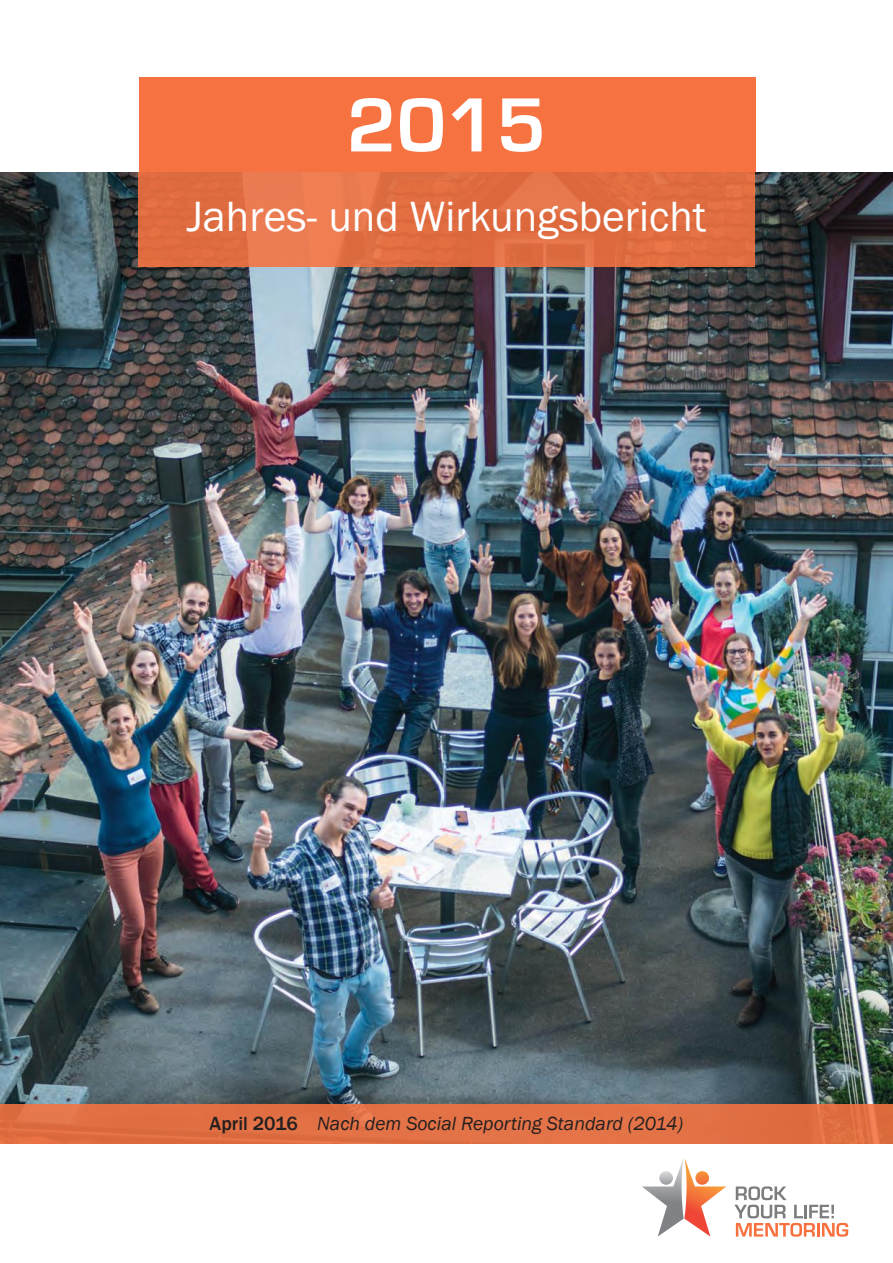
<style>
.page{position:relative;width:893px;height:1263px;background:#fff}
.page>*{position:absolute;margin:0;border:0;box-sizing:border-box;transform-origin:0 0}
.t1{font:700 79.5px "Eurostile";color:#fff}
.t2{font:43.5px "Franklin Gothic";color:#fff}
.t3{font:italic 19.5px "Franklin Gothic";color:#241f1f}
.s1{font-weight:500;font-style:normal}
</style>
<div class="page">
<img style="left:0;top:172px;width:893px;height:932px">
<svg style="left:642px;top:1158px;width:84px;height:78px"></svg>
<svg style="left:659px;top:1171px;width:14px;height:14px"></svg>
<svg style="left:734px;top:1186px;width:114px;height:51px"></svg>
<div style="left:138px;top:172px;width:617px;height:95px;background:linear-gradient(to right,#e47348,#df6c40)"></div>
<div style="left:139px;top:78px;width:617px;height:94px;background:#f67341"></div>
<div style="left:0;top:1104px;width:893px;height:40px;background:#e27045"></div>
<h1 class="t1" style="left:347px;top:82px;width:201px">2015</h1>
<h2 class="t2" style="left:187px;top:189px;width:521px">Jahres- und Wirkungsbericht</h2>
<p class="t3" style="left:210px;top:1111px;width:475px"><span class="s1">April 2016</span> Nach dem Social Reporting Standard (2014)</p>
</div>
